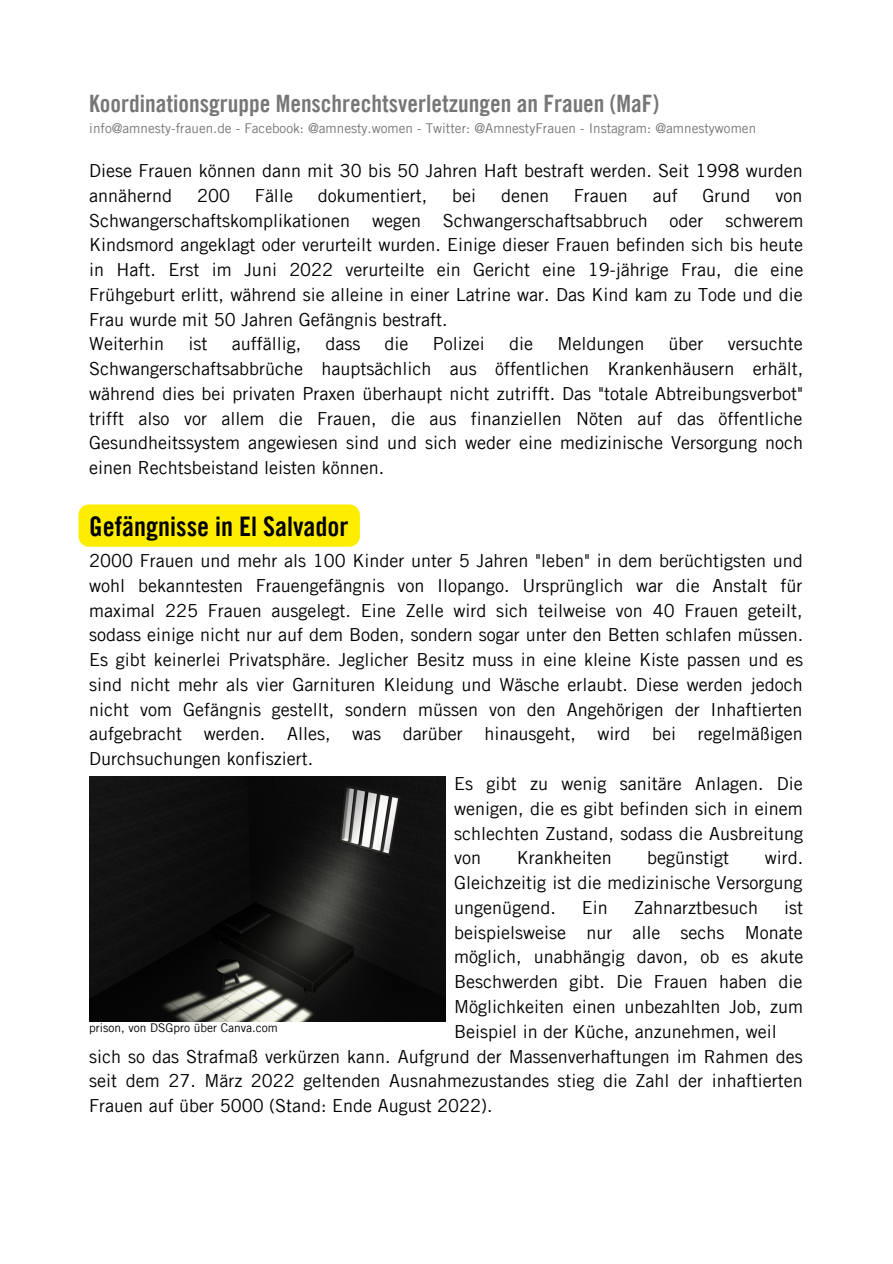
<style>
.page{position:relative;width:893px;height:1264px;background:#fff}
.page>*{position:absolute;margin:0;border:0;box-sizing:border-box;transform-origin:0 0}
.t1{font:27px "Amnesty Trade Gothic Bd Cn 20";color:#000}
.t2{font:24px "Amnesty Trade Gothic Bd Cn 20";color:#767676}
.t3{font:18px/24.8px "Amnesty Trade Gothic";color:#000;text-align:justify}
.t4{font:13.5px "Amnesty Trade Gothic";color:#767676}
.t5{font:12px "Amnesty Trade Gothic";color:#000}
</style>
<div class="page">
<img style="left:89px;top:776px;width:357px;height:245px">
<div style="left:78px;top:504px;width:282px;height:42px;background:#ffed00"></div>
<h2 class="t2" style="left:89px;top:88px;width:571px">Koordinationsgruppe Menschrechtsverletzungen an Frauen (MaF)</h2>
<p class="t4" style="left:89px;top:120px;width:668px">info@amnesty-frauen.de - Facebook: @amnesty.women - Twitter: @AmnestyFrauen - Instagram: @amnestywomen</p>
<p class="t3" style="left:89px;top:158px;width:715px">Diese Frauen können dann mit 30 bis 50 Jahren Haft bestraft werden. Seit 1998 wurden annähernd</p>
<p class="t3" style="left:197px;top:183px;width:34px">200</p>
<p class="t3" style="left:255px;top:183px;width:39px">Fälle</p>
<p class="t3" style="left:318px;top:183px;width:111px">dokumentiert,</p>
<p class="t3" style="left:452px;top:183px;width:25px">bei</p>
<p class="t3" style="left:501px;top:183px;width:49px">denen</p>
<p class="t3" style="left:574px;top:183px;width:55px">Frauen</p>
<p class="t3" style="left:652px;top:183px;width:26px">auf</p>
<p class="t3" style="left:702px;top:183px;width:49px">Grund</p>
<p class="t3" style="left:89px;top:183px;width:715px;text-align:left;text-indent:686px">von Schwangerschaftskomplikationen wegen Schwangerschaftsabbruch oder schwerem Kindsmord angeklagt oder verurteilt wurden. Einige dieser Frauen befinden sich bis heute in Haft. Erst im Juni 2022 verurteilte ein Gericht eine 19-jährige Frau, die eine Frühgeburt erlitt, während sie alleine in einer Latrine war. Das Kind kam zu Tode und die Frau wurde mit 50 Jahren Gefängnis bestraft.<br>Weiterhin</p>
<p class="t3" style="left:188px;top:331px;width:20px">ist</p>
<p class="t3" style="left:232px;top:331px;width:71px">auffällig,</p>
<p class="t3" style="left:325px;top:331px;width:36px">dass</p>
<p class="t3" style="left:384px;top:331px;width:25px">die</p>
<p class="t3" style="left:433px;top:331px;width:53px">Polizei</p>
<p class="t3" style="left:509px;top:331px;width:25px">die</p>
<p class="t3" style="left:557px;top:331px;width:88px">Meldungen</p>
<p class="t3" style="left:668px;top:331px;width:36px">über</p>
<p class="t3" style="left:89px;top:331px;width:715px;text-indent:638px">versuchte Schwangerschaftsabbrüche hauptsächlich aus öffentlichen Krankenhäusern erhält, während dies bei privaten Praxen überhaupt nicht zutrifft. Das "totale Abtreibungsverbot" trifft also vor allem die Frauen, die aus finanziellen Nöten auf das öffentliche Gesundheitssystem angewiesen sind und sich weder eine medizinische Versorgung noch einen Rechtsbeistand leisten können.</p>
<h1 class="t1" style="left:89px;top:509px;width:261px">Gefängnisse in El Salvador</h1>
<p class="t3" style="left:89px;top:548px;width:715px">2000 Frauen und mehr als 100 Kinder unter 5 Jahren "leben" in dem berüchtigsten und wohl bekanntesten Frauengefängnis von Ilopango. Ursprünglich war die Anstalt für maximal 225 Frauen ausgelegt. Eine Zelle wird sich teilweise von 40 Frauen geteilt, sodass einige nicht nur auf dem Boden, sondern sogar unter den Betten schlafen müssen.<br>Es gibt keinerlei Privatsphäre. Jeglicher Besitz muss in eine kleine Kiste passen und es sind nicht mehr als vier Garnituren Kleidung und Wäsche erlaubt. Diese werden jedoch nicht vom Gefängnis gestellt, sondern müssen von den Angehörigen der Inhaftierten aufgebracht werden. Alles, was darüber hinausgeht, wird bei regelmäßigen Durchsuchungen konfisziert.</p>
<p class="t3" style="left:454px;top:771px;width:350px">Es gibt zu wenig sanitäre Anlagen. Die wenigen, die es gibt befinden sich in einem schlechten Zustand, sodass die Ausbreitung von</p>
<p class="t3" style="left:454px;top:845px;width:350px;text-indent:310px">wird.<br>Gleichzeitig ist die medizinische Versorgung ungenügend.</p>
<p class="t3" style="left:516px;top:845px;width:96px">Krankheiten</p>
<p class="t3" style="left:647px;top:845px;width:83px">begünstigt</p>
<p class="t3" style="left:582px;top:894px;width:27px">Ein</p>
<p class="t3" style="left:634px;top:894px;width:125px">Zahnarztbesuch</p>
<p class="t3" style="left:784px;top:894px;width:20px">ist</p>
<p class="t3" style="left:454px;top:919px;width:350px">beispielsweise nur alle sechs Monate</p>
<p class="t3" style="left:454px;top:944px;width:350px">möglich, unabhängig davon, ob es akute</p>
<p class="t3" style="left:454px;top:969px;width:349px">Beschwerden gibt. Die Frauen haben die</p>
<p class="t3" style="left:454px;top:993px;width:350px">Möglichkeiten einen unbezahlten Job, zum</p>
<p class="t3" style="left:454px;top:1018px;width:324px">Beispiel in der Küche, anzunehmen, weil</p>
<p class="t3" style="left:89px;top:1043px;width:715px">sich so das Strafmaß verkürzen kann. Aufgrund der Massenverhaftungen im Rahmen des</p>
<p class="t3" style="left:89px;top:1068px;width:715px">seit dem 27. März 2022 geltenden Ausnahmezustandes stieg die Zahl der inhaftierten</p>
<p class="t3" style="left:89px;top:1093px;width:405px">Frauen auf über 5000 (Stand: Ende August 2022).</p>
<p class="t5" style="left:89px;top:1020px;width:190px">prison, von DSGpro über Canva.com</p>
</div>
